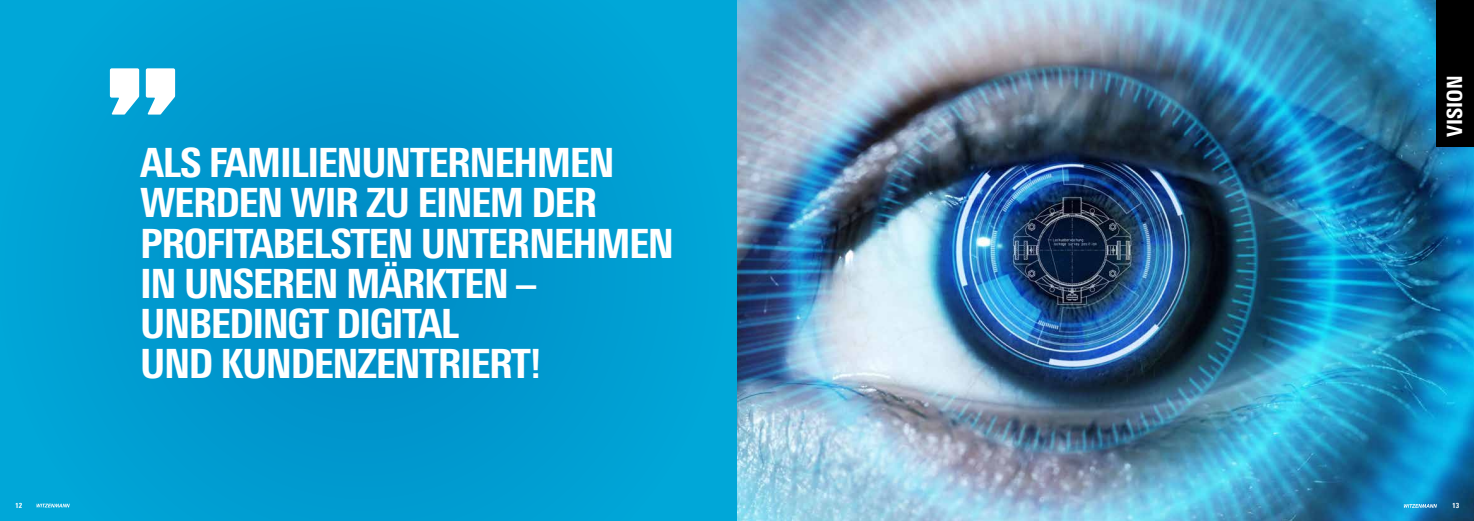
<style>
.page{position:relative;width:1474px;height:521px;background:#fff}
.page>*{position:absolute;margin:0;border:0;box-sizing:border-box;transform-origin:0 0}
.t1{font:201.78px "Prototype";color:#fff}
.t2{font:800 condensed 40.25px/40.2px "Univers Next Pro";letter-spacing:-.035em;color:#fff}
.t3{font:800 condensed 21px "Univers Next Pro";color:#fff}
.t4{font:800 condensed 7px "Univers Next Pro";color:#fff}
</style>
<div class="page">
<img style="left:737px;top:0;width:736px;height:521px">
<div style="left:0;top:0;width:737px;height:521px;background:linear-gradient(to right,#009bd0,#009cd1)"></div>
<div style="left:1436px;top:0;width:37px;height:146px;background:#000"></div>
<svg style="left:37px;top:504px;width:33px;height:3px"></svg>
<svg style="left:1403px;top:504px;width:33px;height:4px"></svg>
<h1 class="t1" style="left:102px;top:21px;width:82px">”</h1>
<p class="t3" style="left:1441px;top:137px;width:63px;rotate:-90deg">VISION</p>
<p class="t2" style="left:140px;top:142px;width:535px">ALS FAMILIENUNTERNEHMEN<br>WERDEN WIR ZU EINEM DER<br>PROFITABELSTEN UNTERNEHMEN<br>IN UNSEREN MÄRKTEN –<br>UNBEDINGT DIGITAL<br>UND KUNDENZENTRIERT!</p>
<p class="t4" style="left:15px;top:501px;width:8px">12</p>
<p class="t4" style="left:1452px;top:501px;width:8px">13</p>
</div>
